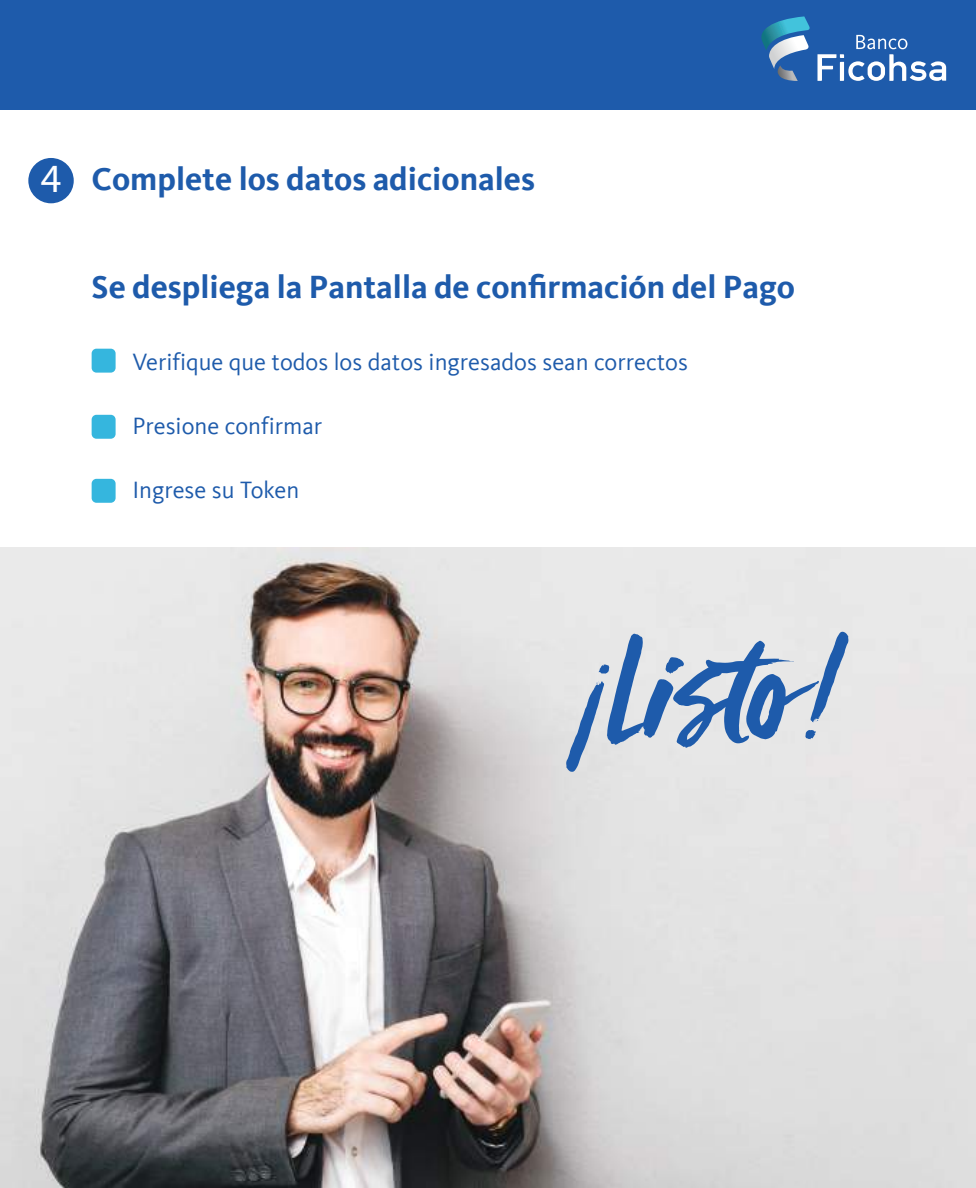
<style>
.page{position:relative;width:976px;height:1188px;background:#fff}
.page>*{position:absolute;margin:0;border:0;box-sizing:border-box;transform-origin:0 0}
.t1{font:163.5px "Viva Beautiful Pro";color:#1e5bab}
.t2{font:700 33px "Kievit";color:#1e5bab}
.t3{font:24.3px "Kievit";color:#1e5bab}
.s1{font-family:"Myriad Pro";font-weight:400;font-size:40.2px;color:#fff}
</style>
<div class="page">
<div style="left:0;top:0;width:975px;height:110px;background:#1e5bab"></div>
<svg style="left:761px;top:16px;width:49px;height:65px"></svg>
<svg style="left:817px;top:35px;width:128px;height:46px"></svg>
<div style="left:28px;top:158px;width:46px;height:45px;background:#1e5bab;border-radius:50%"></div>
<div style="left:92px;top:349px;width:23px;height:24px;background:#35b6de;border-radius:5px"></div>
<div style="left:92px;top:415px;width:23px;height:24px;background:#35b6de;border-radius:5px"></div>
<div style="left:92px;top:479px;width:23px;height:24px;background:#35b6de;border-radius:5px"></div>
<img style="left:0;top:548px;width:975px;height:640px">
<h2 class="t2" style="left:41px;top:160px;width:495px"><span class="s1">4</span> Complete los datos adicionales</h2>
<h2 class="t2" style="left:92px;top:267px;width:704px">Se despliega la Pantalla de confirmación del Pago</h2>
<p class="t3" style="left:132px;top:348px;width:557px">Verifique que todos los datos ingresados sean correctos</p>
<p class="t3" style="left:132px;top:412px;width:191px">Presione confirmar</p>
<p class="t3" style="left:132px;top:476px;width:168px">Ingrese su Token</p>
<h1 class="t1" style="left:579px;top:579px;width:257px">¡Listo!</h1>
</div>
